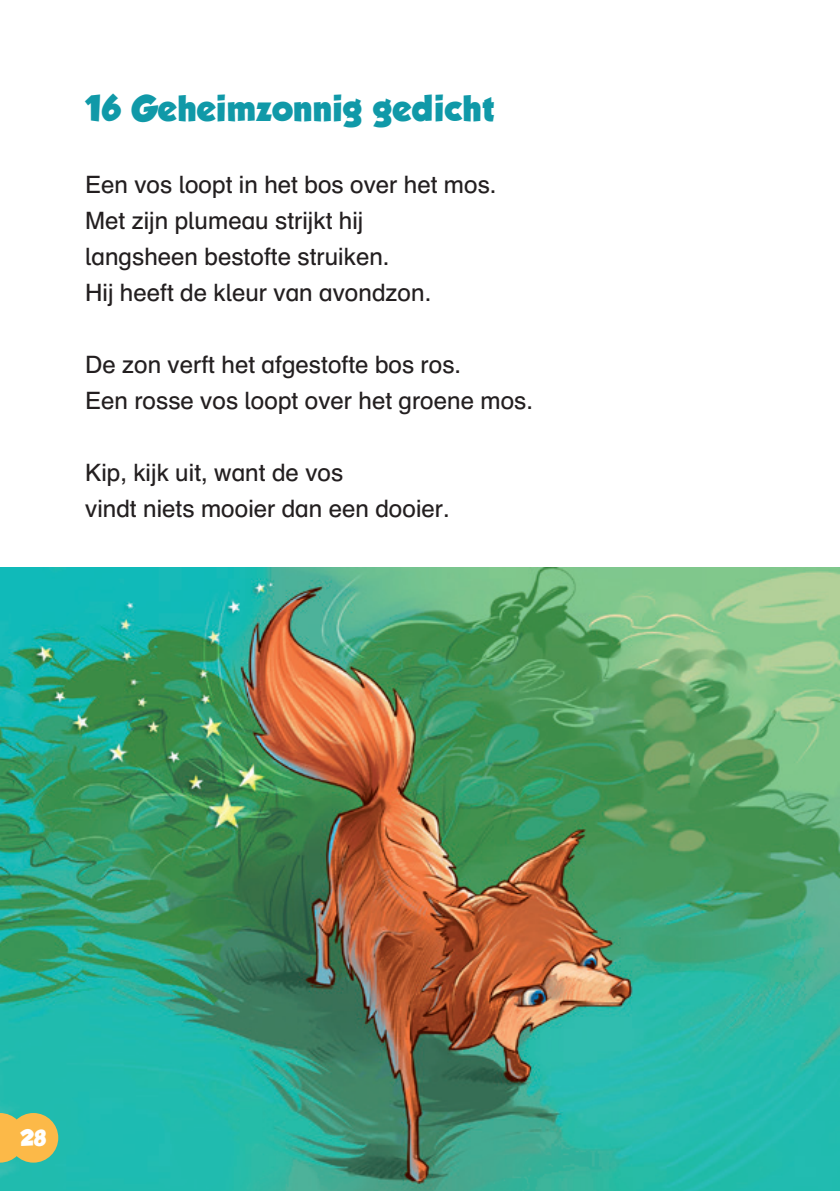
<style>
.page{position:relative;width:840px;height:1191px;background:#fff}
.page>*{position:absolute;margin:0;border:0;box-sizing:border-box;transform-origin:0 0}
.t1{font:32px "GROBOLD";letter-spacing:.025em;color:#1099a8}
.t2{font:24px/36px "Schulbuch Nord";color:#231f20}
.t3{font:20px "GROBOLD";color:#fff}
</style>
<div class="page">
<img style="left:0;top:567px;width:839px;height:624px">
<svg style="left:0;top:1113px;width:25px;height:49px"></svg>
<div style="left:9px;top:1113px;width:49px;height:49px;background:#fcb948;border-radius:50%"></div>
<h1 class="t1" style="left:85px;top:89px;width:410px">16 Geheimzonnig gedicht</h1>
<p class="t2" style="left:85px;top:166px;width:412px">Een vos loopt in het bos over het mos.<br>Met zijn plumeau strijkt hij<br>langsheen bestofte struiken.<br>Hij heeft de kleur van avondzon.</p>
<p class="t2" style="left:85px;top:346px;width:449px">De zon verft het afgestofte bos ros.<br>Een rosse vos loopt over het groene mos.</p>
<p class="t2" style="left:85px;top:454px;width:366px">Kip, kijk uit, want de vos<br>vindt niets mooier dan een dooier.</p>
<p class="t3" style="left:21px;top:1126px;width:27px">28</p>
</div>
